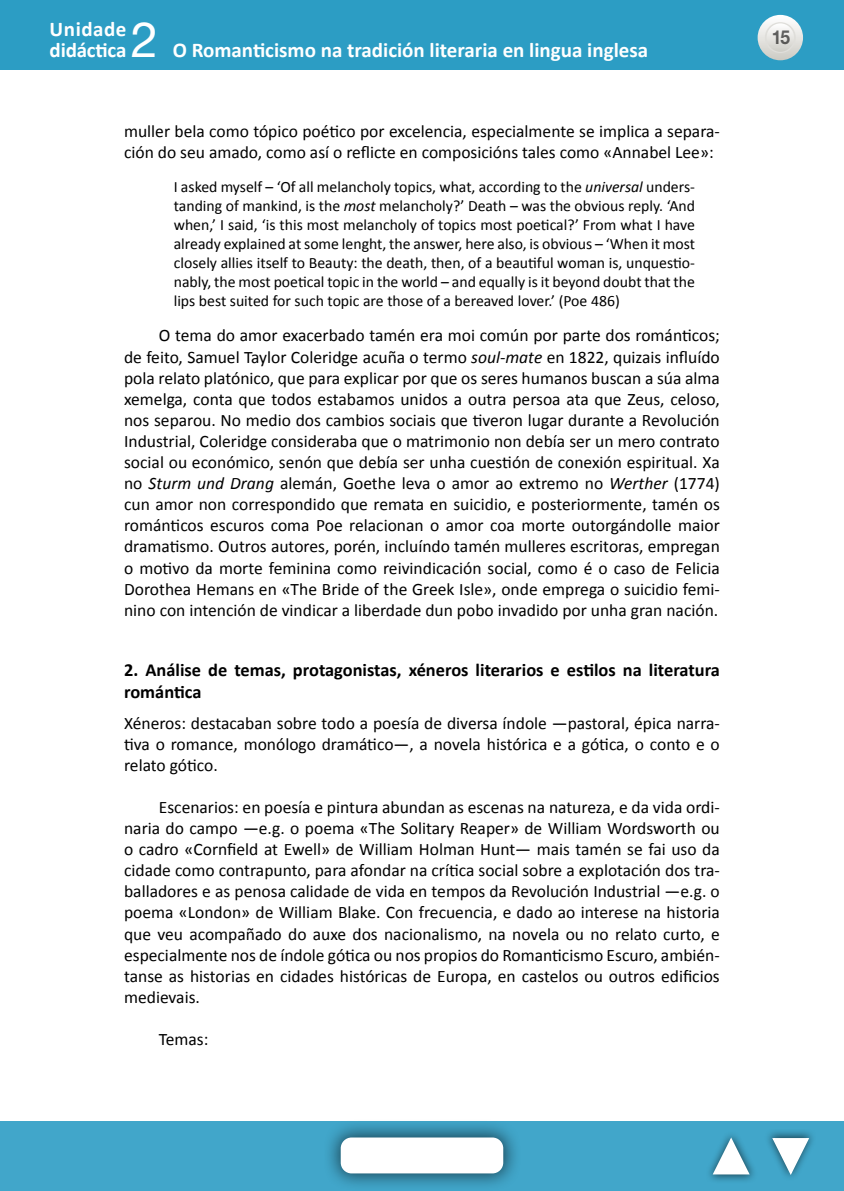
<style>
.page{position:relative;width:844px;height:1191px;background:#fff}
.page>*{position:absolute;margin:0;border:0;box-sizing:border-box;transform-origin:0 0}
.t1{font:49px "Helvetica Neue LT Std";color:#fff}
.t2{font:700 21px/21px "Calibri";color:#fff}
.t3{font:700 19.25px "Helvetica Neue LT Std";color:#000;scale:.9 1}
.t4{font:700 18.38px/21px "Calibri";color:#000}
.t5{font:17.5px/21px "Calibri";color:#000;text-align:justify}
.t6{font:15.75px/18.9px "Calibri";color:#000;text-align:justify}
.s1{font-style:italic}
</style>
<div class="page">
<div style="left:0;top:1121px;width:843px;height:70px;background:#41a6ca"></div>
<div style="left:322px;top:1119px;width:199px;height:72px;background:#000;opacity:.6"></div>
<div style="left:340px;top:1137px;width:163px;height:36px;background:#fff;border-radius:11px"></div>
<div style="left:704px;top:1130px;width:53px;height:53px;background:#000;opacity:.6"></div>
<svg style="left:711px;top:1137px;width:39px;height:38px"></svg>
<div style="left:764px;top:1129px;width:52px;height:53px;background:#000;opacity:.6"></div>
<svg style="left:770px;top:1137px;width:40px;height:38px"></svg>
<div style="left:0;top:0;width:843px;height:69px;background:#2c9dc4"></div>
<svg style="left:757px;top:15px;width:45px;height:45px"></svg>
<svg style="left:765px;top:23px;width:29px;height:29px"></svg>
<div style="left:764px;top:22px;width:31px;height:31px;border:1px solid #dfdeda;border-radius:50%"></div>
<p class="t2" style="left:50px;top:18px;width:78px">Unidade didáctica</p>
<h1 class="t1" style="left:131px;top:11px;width:29px">2</h1>
<p class="t2" style="left:173px;top:39px;width:477px">O Romanticismo na tradición literaria en lingua inglesa</p>
<p class="t5" style="left:124px;top:120px;width:597px">muller bela como tópico poético por excelencia, especialmente se implica a separa&shy;ción do seu amado, como así o reflicte en composicións tales como «Annabel Lee»:</p>
<p class="t6" style="left:174px;top:177px;width:522px">I asked myself – ‘Of all melancholy topics, what, according to the <span class="s1">universal</span> unders&shy;tanding of mankind, is the <span class="s1">most</span> melancholy?’ Death – was the obvious reply. ‘And when,’ I said, ‘is this most melancholy of topics most poetical?’ From what I have already explained at some lenght, the answer, here also, is obvious – ‘When it most closely allies itself to Beauty: the death, then, of a beautiful woman is, unquestio&shy;nably, the most poetical topic in the world – and equally is it beyond doubt that the lips best suited for such topic are those of a bereaved lover.’ (Poe 486)</p>
<p class="t5" style="left:124px;top:324px;width:597px;text-indent:35px">O tema do amor exacerbado tamén era moi común por parte dos románticos; de feito, Samuel Taylor Coleridge acuña o termo <span class="s1">soul-mate</span> en 1822, quizais influído pola relato platónico, que para explicar por que os seres humanos buscan a súa alma xemelga, conta que todos estabamos unidos a outra persoa ata que Zeus, celoso, nos separou. No medio dos cambios sociais que tiveron lugar durante a Revolución Industrial, Coleridge consideraba que o matrimonio non debía ser un mero contrato social ou económico, senón que debía ser unha cuestión de conexión espiritual. Xa no <span class="s1">Sturm und Drang</span> alemán, Goethe leva o amor ao extremo no <span class="s1">Werther</span> (1774) cun amor non correspondido que remata en suicidio, e posteriormente, tamén os románticos escuros coma Poe relacionan o amor coa morte outorgándolle maior dramatismo. Outros autores, porén, incluíndo tamén mulleres escritoras, empregan o motivo da morte feminina como reivindicación social, como é o caso de Felicia Dorothea Hemans en «The Bride of the Greek Isle», onde emprega o suicidio femi&shy;nino con intención de vindicar a liberdade dun pobo invadido por unha gran nación.</p>
<p class="t4" style="left:124px;top:659px;width:597px">2. Análise de temas, protagonistas, xéneros literarios e estilos na literatura romántica</p>
<p class="t5" style="left:124px;top:711px;width:597px">Xéneros: destacaban sobre todo a poesía de diversa índole —pastoral, épica narra&shy;tiva o romance, monólogo dramático—, a novela histórica e a gótica, o conto e o relato gótico.</p>
<p class="t5" style="left:124px;top:795px;width:597px;text-indent:35px">Escenarios: en poesía e pintura abundan as escenas na natureza, e da vida ordi&shy;naria do campo —e.g. o poema «The Solitary Reaper» de William Wordsworth ou o cadro «Cornfield at Ewell» de William Holman Hunt— mais tamén se fai uso da cidade como contrapunto, para afondar na crítica social sobre a explotación dos tra&shy;balladores e as penosa calidade de vida en tempos da Revolución Industrial —e.g. o poema «London» de William Blake. Con frecuencia, e dado ao interese na historia que veu acompañado do auxe dos nacionalismo, na novela ou no relato curto, e especialmente nos de índole gótica ou nos propios do Romanticismo Escuro, ambién&shy;tanse as historias en cidades históricas de Europa, en castelos ou outros edificios medievais.</p>
<p class="t5" style="left:159px;top:1027px;width:51px">Temas:</p>
<p class="t3" style="left:770px;top:26px;width:23px">15</p>
</div>
